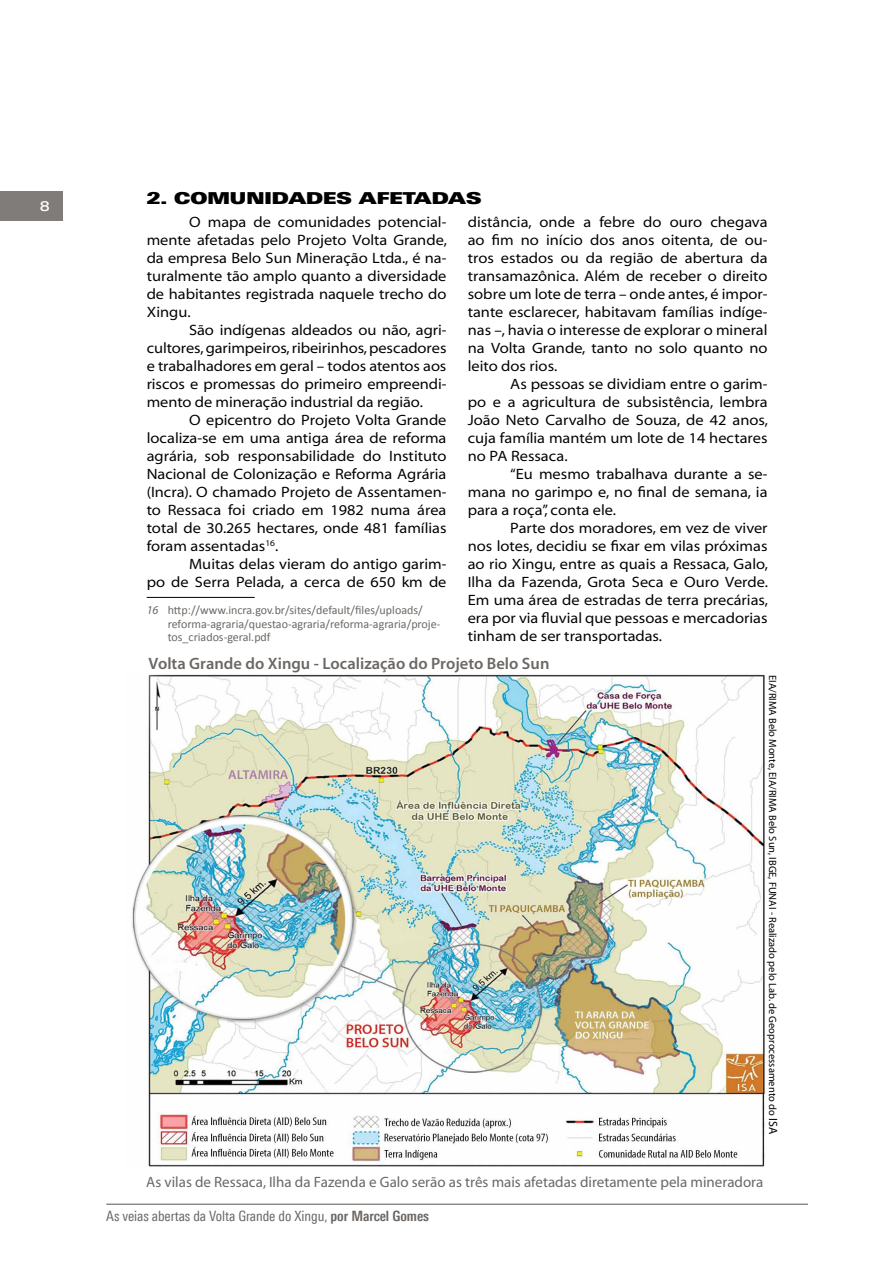
<style>
.page{position:relative;width:893px;height:1263px;background:#fff}
.page>*{position:absolute;margin:0;border:0;box-sizing:border-box;transform-origin:0 0}
.t1{font:16.5px "Myriad MM 565 600";color:#6b6764}
.t2{font:16.5px "Linotype Univers 940 Ex X Black";color:#000}
.t3{font:15px/18px "Myriad MM 400 700";letter-spacing:.04em;color:#000;text-align:justify}
.t4{font:15px "Myriad MM 400 600";color:#6b6764}
.t5{font:14.25px "Linotype Univers 420 Cn";letter-spacing:-.005em;color:#6b6764}
.t6{font:500 13.5px "Linotype Univers 540 Ex";color:#fff}
.t7{font:12px/13.5px "Calibri";color:#6b6764}
.t8{font:10.5px "Myriad MM 400 600";color:#000}
.s1{font-family:"Myriad MM It 400 600"}
.s2{font-size:12px}
.s3{font-family:"Linotype Univers 620 Cn";font-weight:700}
</style>
<div class="page">
<div style="left:0;top:191px;width:62px;height:30px;background:#807c7a"></div>
<hr style="left:106px;top:1203px;width:702px;height:2px;background:#6b6764">
<img style="left:132px;top:673px;width:633px;height:494px">
<hr style="left:147px;top:597px;width:108px;height:1px;background:#000">
<p class="t6" style="left:40px;top:199px;width:12px">8</p>
<p class="t2" style="left:147px;top:188px;width:336px">2. COMUNIDADES AFETADAS</p>
<p class="t3" style="left:147px;top:214px;width:302px;text-indent:43px">O mapa de comunidades potencial&shy;mente afetadas pelo Projeto Volta Grande, da empresa Belo Sun Mineração Ltda., é na&shy;turalmente tão amplo quanto a diversidade de habitantes registrada naquele trecho do Xingu.</p>
<p class="t3" style="left:147px;top:322px;width:301px;text-indent:43px">São indígenas aldeados ou não, agri&shy;cultores, garimpeiros, ribeirinhos, pescadores e trabalhadores em geral – todos atentos aos riscos e promessas do primeiro empreendi&shy;mento de mineração industrial da região.</p>
<p class="t3" style="left:147px;top:412px;width:301px;text-indent:43px">O epicentro do Projeto Volta Grande localiza-se em uma antiga área de reforma agrária, sob responsabilidade do Instituto Nacional de Colonização e Reforma Agrária (Incra). O chamado Projeto de Assentamen&shy;to Ressaca foi criado em 1982 numa área total de 30.265 hectares, onde 481 famílias foram assentadas<sup>16</sup>.</p>
<p class="t3" style="left:147px;top:556px;width:301px;text-align:right">Muitas delas vieram do antigo garim-<br>po de Serra Pelada, a cerca de 650 km de</p>
<p class="t7" style="left:168px;top:604px;width:274px;text-indent:-21px"><span class="s1">16</span> http://www.incra.gov.br/sites/default/files/uploads/ reforma-agraria/questao-agraria/reforma-agraria/proje&shy;tos_criados-geral.pdf</p>
<p class="t3" style="left:468px;top:214px;width:301px">distância, onde a febre do ouro chegava ao fim no início dos anos oitenta, de ou&shy;tros estados ou da região de abertura da transamazônica. Além de receber o direito sobre um lote de terra – onde antes, é impor&shy;tante esclarecer, habitavam famílias indíge&shy;nas –, havia o interesse de explorar o mineral na Volta Grande, tanto no solo quanto no leito dos rios.</p>
<p class="t3" style="left:468px;top:376px;width:302px;text-indent:43px">As pessoas se dividiam entre o garim&shy;po e a agricultura de subsistência, lembra João Neto Carvalho de Souza, de 42 anos, cuja família mantém um lote de 14 hectares no PA Ressaca.</p>
<p class="t3" style="left:468px;top:466px;width:301px;text-indent:43px">“Eu mesmo trabalhava durante a se&shy;mana no garimpo e, no final de semana, ia para a roça”, conta ele.</p>
<p class="t3" style="left:468px;top:520px;width:302px;text-indent:43px">Parte dos moradores, em vez de viver nos lotes, decidiu se fixar em vilas próximas ao rio Xingu, entre as quais a Ressaca, Galo, Ilha da Fazenda, Grota Seca e Ouro Verde.<br>Em uma área de estradas de terra precárias, era por via fluvial que pessoas e mercadorias tinham de ser transportadas.</p>
<p class="t1" style="left:149px;top:655px;width:402px">Volta Grande do Xingu - Localização do Projeto Belo Sun</p>
<p class="t8" style="left:778px;top:675px;width:461px;rotate:90deg">EIA/RIMA Belo Monte, EIA/RIMA Belo Sun, IBGE, FUNAI - Realizado pelo Lab. de Geoprocessamento do <span class="s2">ISA</span></p>
<p class="t4" style="left:146px;top:1174px;width:619px">As vilas de Ressaca, Ilha da Fazenda e Galo serão as três mais afetadas diretamente pela mineradora</p>
<p class="t5" style="left:106px;top:1208px;width:324px">As veias abertas da Volta Grande do Xingu, <span class="s3">por Marcel Gomes</span></p>
</div>
